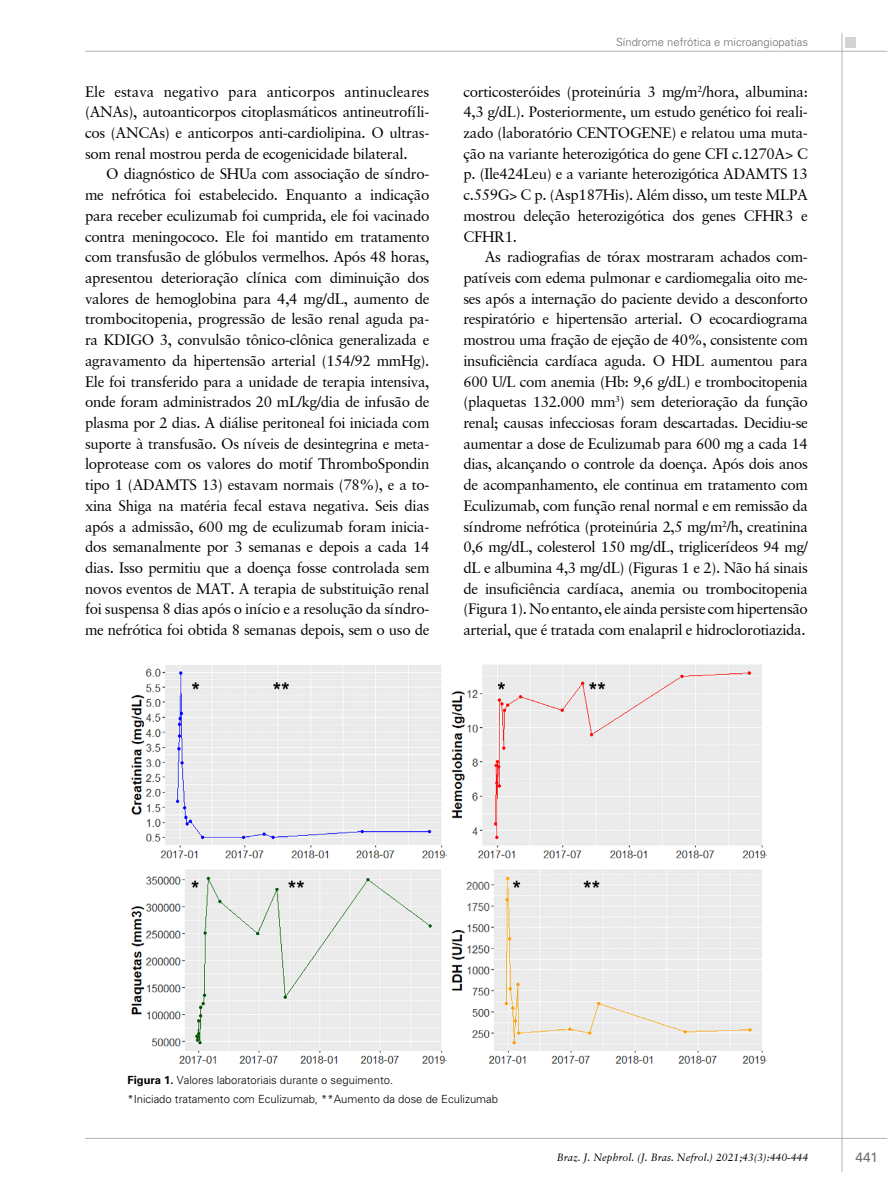
<style>
.page{position:relative;width:893px;height:1191px;background:#fff}
.page>*{position:absolute;margin:0;border:0;box-sizing:border-box;transform-origin:0 0}
.t1{font:15px/20.7px "Garamond Retrospective S Si";letter-spacing:-.02em;color:#000;text-align:justify}
.t2{font:13.5px "Univers LT Std";color:#6d6e71}
.t3{font:300 11.25px/18.5px "Univers LT Std";color:#000}
.t4{font:300 11.25px "Univers LT Std";color:#6d6e71}
.t5{font:italic 10.5px "Garamond Retrospective S Si";color:#000}
.s1{font-weight:700}
</style>
<div class="page">
<div style="left:845px;top:37px;width:11px;height:11px;background:#d1d3d4"></div>
<hr style="left:85px;top:51px;width:802px;height:1px;background:#b1b4b6">
<hr style="left:842px;top:33px;width:1px;height:1138px;background:#b1b4b6">
<hr style="left:85px;top:1138px;width:802px;height:1px;background:#b1b4b6">
<hr style="left:0;top:85px;width:1px;height:149px;background:#007cb7">
<img style="left:131px;top:664px;width:635px;height:400px">
<p class="t1" style="left:85px;top:81px;width:346px">Ele estava negativo para anticorpos antinucleares (ANAs), autoanticorpos citoplasmáticos antineutrofíli&shy;cos (ANCAs) e anticorpos anti-cardiolipina. O ultras&shy;som renal mostrou perda de ecogenicidade bilateral.</p>
<p class="t1" style="left:85px;top:164px;width:346px;text-indent:21px">O diagnóstico de SHUa com associação de síndro&shy;me nefrótica foi estabelecido. Enquanto a indicação para receber eculizumab foi cumprida, ele foi vacinado contra meningococo. Ele foi mantido em tratamento com transfusão de glóbulos vermelhos. Após 48 horas, apresentou deterioração clínica com diminuição dos valores de hemoglobina para 4,4 mg/dL, aumento de trombocitopenia, progressão de lesão renal aguda pa&shy;ra KDIGO 3, convulsão tônico-clônica generalizada e agravamento da hipertensão arterial (154/92 mmHg).<br>Ele foi transferido para a unidade de terapia intensiva, onde foram administrados 20 mL/kg/dia de infusão de plasma por 2 dias. A diálise peritoneal foi iniciada com suporte à transfusão. Os níveis de desintegrina e meta&shy;loprotease com os valores do motif ThromboSpondin tipo 1 (ADAMTS 13) estavam normais (78%), e a to&shy;xina Shiga na matéria fecal estava negativa. Seis dias após a admissão, 600 mg de eculizumab foram inicia&shy;dos semanalmente por 3 semanas e depois a cada 14 dias. Isso permitiu que a doença fosse controlada sem novos eventos de MAT. A terapia de substituição renal foi suspensa 8 dias após o início e a resolução da síndro&shy;me nefrótica foi obtida 8 semanas depois, sem o uso de</p>
<p class="t4" style="left:616px;top:36px;width:193px">Síndrome nefrótica e microangiopatias</p>
<p class="t1" style="left:463px;top:81px;width:346px">corticosteróides (proteinúria 3 mg/m<sup>2</sup>/hora, albumina:<br>4,3 g/dL). Posteriormente, um estudo genético foi reali&shy;zado (laboratório CENTOGENE) e relatou uma muta&shy;ção na variante heterozigótica do gene CFI c.1270A&gt; C p. (Ile424Leu) e a variante heterozigótica ADAMTS 13 c.559G&gt; C p. (Asp187His). Além disso, um teste MLPA mostrou deleção heterozigótica dos genes CFHR3 e CFHR1.</p>
<p class="t1" style="left:463px;top:246px;width:346px;text-indent:21px">As radiografias de tórax mostraram achados com&shy;patíveis com edema pulmonar e cardiomegalia oito me&shy;ses após a internação do paciente devido a desconforto respiratório e hipertensão arterial. O ecocardiograma mostrou uma fração de ejeção de 40%, consistente com insuficiência cardíaca aguda. O HDL aumentou para 600 U/L com anemia (Hb: 9,6 g/dL) e trombocitopenia (plaquetas 132.000 mm<sup>3</sup>) sem deterioração da função renal; causas infecciosas foram descartadas. Decidiu-se aumentar a dose de Eculizumab para 600 mg a cada 14 dias, alcançando o controle da doença. Após dois anos de acompanhamento, ele continua em tratamento com Eculizumab, com função renal normal e em remissão da síndrome nefrótica (proteinúria 2,5 mg/m<sup>2</sup>/h, creatinina 0,6 mg/dL, colesterol 150 mg/dL, triglicerídeos 94 mg/ dL e albumina 4,3 mg/dL) (Figuras 1 e 2). Não há sinais de insuficiência cardíaca, anemia ou trombocitopenia (Figura 1). No entanto, ele ainda persiste com hipertensão arterial, que é tratada com enalapril e hidroclorotiazida.</p>
<p class="t3" style="left:127px;top:1071px;width:372px"><span class="s1">Figura 1.</span> Valores laboratoriais durante o seguimento.<br>*Iniciado tratamento com Eculizumab, **Aumento da dose de Eculizumab</p>
<p class="t5" style="left:557px;top:1151px;width:253px">Braz. J. Nephrol. (J. Bras. Nefrol.) 2021;43(3):440-444</p>
<p class="t2" style="left:855px;top:1149px;width:24px">441</p>
</div>
